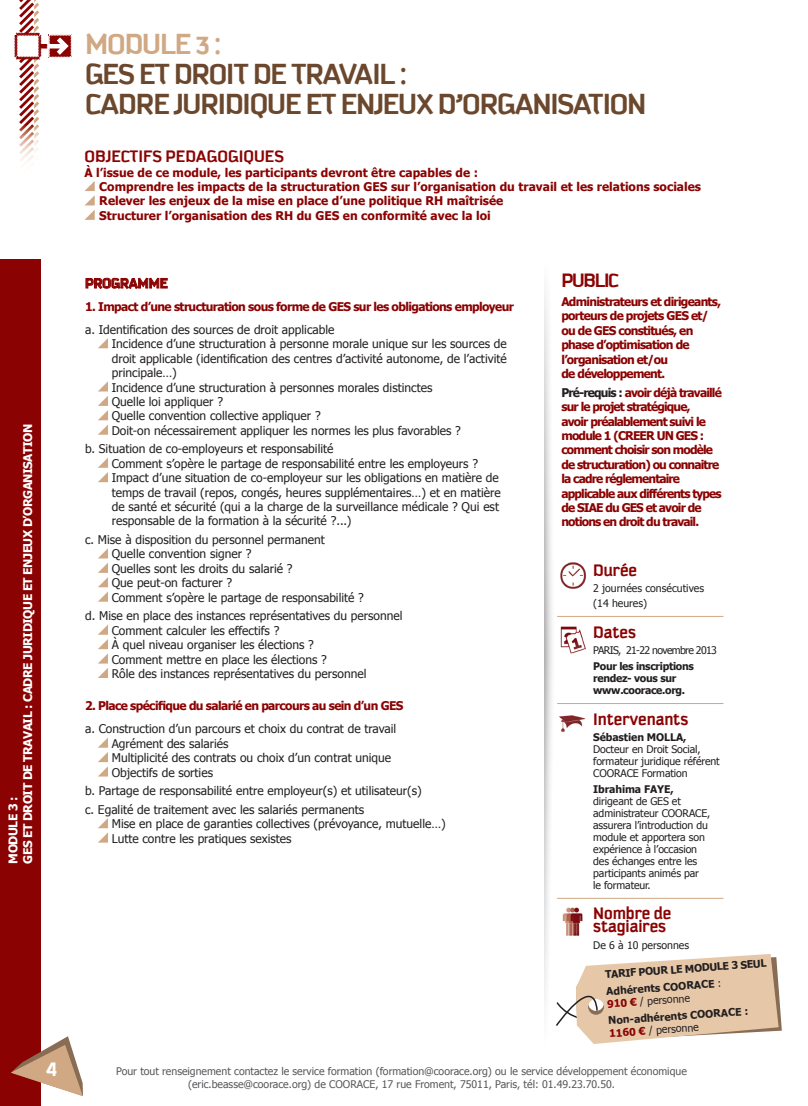
<style>
.page{position:relative;width:808px;height:1106px;background:#fff}
.page>*{position:absolute;margin:0;border:0;box-sizing:border-box;transform-origin:0 0}
.t1{font:700 31.5px "Kautiva";letter-spacing:-.035em;color:#6b482d}
.t2{font:700 31.5px "Kautiva";letter-spacing:-.035em;color:#d0a984}
.t3{font:700 24px "Kautiva";color:#fff}
.t4{font:700 21px "Kautiva";letter-spacing:-.06em;color:#8b0202}
.t5{font:700 18px/13.5px "Kautiva";color:#8b0202}
.t6{font:700 15px "Kautiva";color:#8b0202}
.t7{font:12px/14.4px "Tahoma";color:#231f20;text-align:justify}
.t8{font:700 12px/14.4px "Tahoma";letter-spacing:-.06em;color:#8b0202}
.t9{font:700 12px "Tahoma";color:#8b0202}
.t10{font:700 12px "Tahoma";letter-spacing:-.04em;color:#fff}
.t11{font:10.5px/12px "Tahoma";letter-spacing:-.01em;color:#231f20}
.t12{font:10.5px/12.6px "Tahoma";color:#57585a;text-align:center}
.t13{font:700 10.5px/12px "Tahoma";letter-spacing:-.03em;color:#231f20}
.t14{font:10.5px "Tahoma";letter-spacing:-.06em;color:#231f20}
.s1{color:#231f20}
.s2{font-weight:700}
.s3{font-weight:400}
.s4{font-weight:700;color:#8b0202}
</style>
<div class="page">
<svg style="left:86px;top:277px;width:82px;height:12px"></svg>
<svg style="left:98px;top:338px;width:10px;height:10px"></svg>
<svg style="left:98px;top:381px;width:10px;height:54px"></svg>
<svg style="left:98px;top:458px;width:10px;height:24px"></svg>
<svg style="left:98px;top:548px;width:10px;height:53px"></svg>
<svg style="left:98px;top:624px;width:10px;height:54px"></svg>
<svg style="left:98px;top:737px;width:10px;height:39px"></svg>
<svg style="left:98px;top:818px;width:10px;height:24px"></svg>
<svg style="left:85px;top:181px;width:10px;height:39px"></svg>
<div style="left:528px;top:257px;width:28px;height:796px;background:#231f20;opacity:.5"></div>
<div style="left:521px;top:239px;width:23px;height:860px;background:#fff"></div>
<div style="left:0;top:259px;width:41px;height:847px;background:#8b0202"></div>
<hr style="left:557px;top:616px;width:166px;height:1px;background:#d0a984">
<hr style="left:557px;top:703px;width:166px;height:1px;background:#d0a984">
<hr style="left:557px;top:898px;width:166px;height:1px;background:#d0a984">
<img style="left:560px;top:626px;width:26px;height:28px">
<img style="left:559px;top:715px;width:27px;height:17px">
<img style="left:560px;top:562px;width:26px;height:27px">
<svg style="left:555px;top:954px;width:227px;height:90px"></svg>
<img style="left:562px;top:907px;width:21px;height:29px">
<svg style="left:11px;top:1036px;width:72px;height:60px"></svg>
<svg style="left:14px;top:0;width:58px;height:161px"></svg>
<p class="t2" style="left:85px;top:27px;width:138px">MODULE 3 :</p>
<p class="t1" style="left:85px;top:57px;width:324px">GES ET DROIT DE TRAVAIL :</p>
<p class="t1" style="left:85px;top:87px;width:563px">CADRE JURIDIQUE ET ENJEUX D’ORGANISATION</p>
<p class="t5" style="left:85px;top:150px;width:201px">OBJECTIFS PEDAGOGIQUES</p>
<p class="t9" style="left:85px;top:164px;width:395px">À l’issue de ce module, les participants devront être capables de :</p>
<p class="t9" style="left:99px;top:178px;width:603px">Comprendre les impacts de la structuration GES sur l’organisation du travail et les relations sociales</p>
<p class="t9" style="left:99px;top:193px;width:406px">Relever les enjeux de la mise en place d’une politique RH maîtrisée</p>
<p class="t9" style="left:99px;top:207px;width:393px">Structurer l’organisation des RH du GES en conformité avec la loi</p>
<p class="t10" style="left:19px;top:863px;width:441px;rotate:-90deg">GES ET DROIT DE TRAVAIL : CADRE JURIDIQUE ET ENJEUX D’ORGANISATION</p>
<p class="t10" style="left:5px;top:863px;width:68px;rotate:-90deg">MODULE 3 :</p>
<p class="t6" style="left:85px;top:275px;width:84px">PROGRAMME</p>
<p class="t8" style="left:85px;top:299px;width:430px">1. Impact d’une structuration sous forme de GES sur les obligations employeur</p>
<p class="t7" style="left:85px;top:322px;width:251px">a. Identification des sources de droit applicable</p>
<p class="t7" style="left:112px;top:336px;width:397px">Incidence d’une structuration à personne morale unique sur les sources de droit applicable (identification des centres d’activité autonome, de l’activité principale…)</p>
<p class="t7" style="left:112px;top:379px;width:322px">Incidence d’une structuration à personnes morales distinctes</p>
<p class="t7" style="left:112px;top:394px;width:113px">Quelle loi appliquer ?</p>
<p class="t7" style="left:112px;top:408px;width:210px">Quelle convention collective appliquer ?</p>
<p class="t7" style="left:112px;top:422px;width:351px">Doit-on nécessairement appliquer les normes les plus favorables ?</p>
<p class="t7" style="left:85px;top:441px;width:250px">b. Situation de co-employeurs et responsabilité</p>
<p class="t7" style="left:112px;top:455px;width:368px">Comment s’opère le partage de responsabilité entre les employeurs ?</p>
<p class="t7" style="left:112px;top:470px;width:390px;text-align:left">Impact d’une situation de co-employeur sur les obligations en matière de temps de travail (repos, congés, heures supplémentaires…) et en matière de santé et sécurité (qui a la charge de la surveillance médicale ? Qui est responsable de la formation à la sécurité ?...)</p>
<p class="t7" style="left:85px;top:532px;width:241px">c. Mise à disposition du personnel permanent</p>
<p class="t7" style="left:112px;top:546px;width:141px">Quelle convention signer ?</p>
<p class="t7" style="left:112px;top:561px;width:182px">Quelles sont les droits du salarié ?</p>
<p class="t7" style="left:112px;top:575px;width:122px">Que peut-on facturer ?</p>
<p class="t7" style="left:112px;top:589px;width:254px">Comment s’opère le partage de responsabilité ?</p>
<p class="t7" style="left:85px;top:608px;width:319px">d. Mise en place des instances représentatives du personnel</p>
<p class="t7" style="left:112px;top:622px;width:169px">Comment calculer les effectifs ?</p>
<p class="t7" style="left:112px;top:637px;width:204px">À quel niveau organiser les élections ?</p>
<p class="t7" style="left:112px;top:651px;width:217px">Comment mettre en place les élections ?</p>
<p class="t7" style="left:112px;top:666px;width:256px">Rôle des instances représentatives du personnel</p>
<p class="t8" style="left:85px;top:698px;width:320px">2. Place spécifique du salarié en parcours au sein d’un GES</p>
<p class="t7" style="left:85px;top:721px;width:313px">a. Construction d’un parcours et choix du contrat de travail</p>
<p class="t7" style="left:112px;top:735px;width:118px">Agrément des salariés</p>
<p class="t7" style="left:112px;top:750px;width:281px">Multiplicité des contrats ou choix d’un contrat unique</p>
<p class="t7" style="left:112px;top:764px;width:103px">Objectifs de sorties</p>
<p class="t7" style="left:85px;top:783px;width:338px">b. Partage de responsabilité entre employeur(s) et utilisateur(s)</p>
<p class="t7" style="left:85px;top:801px;width:281px">c. Egalité de traitement avec les salariés permanents</p>
<p class="t7" style="left:112px;top:816px;width:335px">Mise en place de garanties collectives (prévoyance, mutuelle…)</p>
<p class="t7" style="left:112px;top:830px;width:181px">Lutte contre les pratiques sexistes</p>
<p class="t4" style="left:561px;top:269px;width:59px">PUBLIC</p>
<p class="t8" style="left:561px;top:294px;width:161px">Administrateurs et dirigeants, porteurs de projets GES et/ ou de GES constitués, en phase d’optimisation de l’organisation et/ou<br>de développement.</p>
<p class="t8" style="left:561px;top:384px;width:162px"><span class="s1">Pré-requis :</span> avoir déjà travaillé sur le projet stratégique,<br>avoir préalablement suivi le module 1 (CREER UN GES : comment choisir son modèle de structuration) ou connaitre la cadre réglementaire applicable aux différents types de SIAE du GES et avoir de notions en droit du travail.</p>
<p class="t5" style="left:593px;top:563px;width:45px">Durée</p>
<p class="t11" style="left:593px;top:581px;width:112px;line-height:14.4px">2 journées consécutives (14 heures)</p>
<p class="t5" style="left:593px;top:625px;width:44px">Dates</p>
<p class="t14" style="left:593px;top:643px;width:125px">PARIS, 21-22 novembre 2013</p>
<p class="t13" style="left:593px;top:659px;width:102px">Pour les inscriptions rendez- vous sur www.coorace.org.</p>
<p class="t5" style="left:593px;top:712px;width:96px">Intervenants</p>
<p class="t11" style="left:593px;top:730px;width:128px"><span class="s2">Sébastien MOLLA,<br></span>Docteur en Droit Social, formateur juridique référent<br>COORACE Formation</p>
<p class="t11" style="left:593px;top:783px;width:119px"><span class="s2">Ibrahima FAYE, </span>dirigeant de GES et administrateur COORACE, assurera l’introduction du module et apportera son expérience à l’occasion des échanges entre les participants animés par<br>le formateur.</p>
<p class="t5" style="left:593px;top:906px;width:80px">Nombre de stagiaires</p>
<p class="t11" style="left:593px;top:938px;width:97px">De 6 à 10 personnes</p>
<p class="t13" style="left:605px;top:967px;width:163px;rotate:-4deg">TARIF POUR LE MODULE 3 SEUL</p>
<p class="t13" style="left:606px;top:984px;width:117px;rotate:-4deg">Adhérents COORACE <span class="s3">:</span></p>
<p class="t11" style="left:607px;top:997px;width:84px;rotate:-4deg"><span class="s4">910 €</span> / personne</p>
<p class="t13" style="left:608px;top:1014px;width:142px;rotate:-4deg">Non-adhérents COORACE :</p>
<p class="t11" style="left:609px;top:1026px;width:91px;rotate:-4deg"><span class="s4">1160 €</span> / personne</p>
<p class="t3" style="left:46px;top:1054px;width:12px">4</p>
<p class="t12" style="left:116px;top:1064px;width:572px">Pour tout renseignement contactez le service formation (formation@coorace.org) ou le service développement économique (eric.beasse@coorace.org) de COORACE, 17 rue Froment, 75011, Paris, tél: 01.49.23.70.50.</p>
</div>
